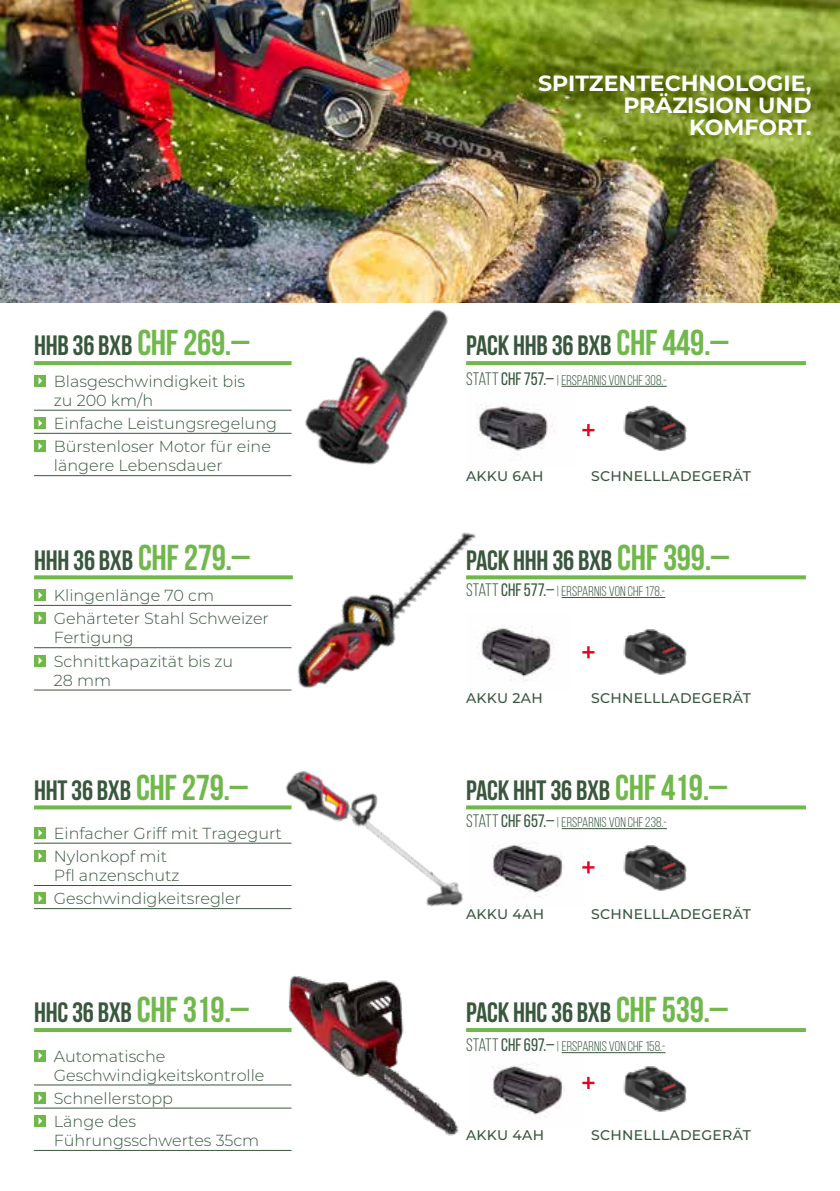
<style>
.page{position:relative;width:840px;height:1191px;background:#fff}
.page>*{position:absolute;margin:0;border:0;box-sizing:border-box;transform-origin:0 0}
.t1{font:700 28px "Bebas Neue";letter-spacing:-.01em;color:#39573d}
.t2{font:700 22px/22px "Montserrat";color:#fff;text-align:right}
.t3{font:300 16px/23.2px "Montserrat";color:#39573d}
.t4{font:14px "Bebas Neue";letter-spacing:.01em;color:#39573d}
.t5{font:500 14px "Montserrat";letter-spacing:.02em;color:#39573d}
.s1{font-size:36px;color:#71b84c}
.s2{font-size:18px}
</style>
<div class="page">
<img style="left:0;top:0;width:839px;height:302px">
<hr style="left:0;top:1023px;width:1px;height:168px;background:#000">
<img style="left:248px;top:295px;width:241px;height:182px">
<img style="left:248px;top:532px;width:241px;height:159px">
<img style="left:262px;top:770px;width:242px;height:140px">
<img style="left:242px;top:975px;width:217px;height:161px">
<img style="left:466px;top:392px;width:89px;height:75px">
<img style="left:466px;top:614px;width:88px;height:75px">
<img style="left:469px;top:830px;width:94px;height:75px">
<img style="left:492px;top:1053px;width:91px;height:66px">
<svg style="left:582px;top:424px;width:9px;height:12px"></svg>
<svg style="left:466px;top:361px;width:339px;height:4px"></svg>
<svg style="left:582px;top:646px;width:9px;height:12px"></svg>
<svg style="left:582px;top:861px;width:9px;height:12px"></svg>
<svg style="left:582px;top:1076px;width:9px;height:13px"></svg>
<svg style="left:466px;top:575px;width:339px;height:4px"></svg>
<svg style="left:466px;top:805px;width:339px;height:4px"></svg>
<hr style="left:466px;top:1028px;width:339px;height:4px;background:#71b84c">
<svg style="left:34px;top:361px;width:257px;height:4px"></svg>
<hr style="left:34px;top:410px;width:257px;height:1px;background:#39573d">
<hr style="left:34px;top:433px;width:257px;height:1px;background:#39573d">
<hr style="left:34px;top:475px;width:257px;height:1px;background:#39573d">
<div style="left:34px;top:375px;width:12px;height:12px;background:#71b84c"></div>
<svg style="left:39px;top:377px;width:3px;height:7px"></svg>
<div style="left:34px;top:417px;width:12px;height:12px;background:#71b84c"></div>
<svg style="left:39px;top:420px;width:3px;height:7px"></svg>
<div style="left:34px;top:440px;width:12px;height:12px;background:#71b84c"></div>
<svg style="left:39px;top:443px;width:3px;height:7px"></svg>
<svg style="left:34px;top:575px;width:259px;height:4px"></svg>
<hr style="left:34px;top:605px;width:257px;height:1px;background:#39573d">
<hr style="left:34px;top:647px;width:257px;height:1px;background:#39573d">
<hr style="left:34px;top:689px;width:257px;height:1px;background:#39573d">
<div style="left:34px;top:589px;width:12px;height:12px;background:#71b84c"></div>
<svg style="left:39px;top:592px;width:3px;height:7px"></svg>
<div style="left:34px;top:612px;width:12px;height:12px;background:#71b84c"></div>
<svg style="left:39px;top:615px;width:3px;height:7px"></svg>
<div style="left:34px;top:655px;width:12px;height:11px;background:#71b84c"></div>
<svg style="left:39px;top:657px;width:3px;height:7px"></svg>
<svg style="left:34px;top:805px;width:257px;height:4px"></svg>
<hr style="left:34px;top:1028px;width:257px;height:4px;background:#71b84c">
<hr style="left:34px;top:843px;width:257px;height:1px;background:#39573d">
<hr style="left:34px;top:885px;width:257px;height:1px;background:#39573d">
<hr style="left:34px;top:908px;width:257px;height:1px;background:#39573d">
<div style="left:34px;top:827px;width:12px;height:12px;background:#71b84c"></div>
<svg style="left:39px;top:830px;width:3px;height:6px"></svg>
<div style="left:34px;top:850px;width:12px;height:12px;background:#71b84c"></div>
<svg style="left:39px;top:853px;width:3px;height:6px"></svg>
<div style="left:34px;top:892px;width:12px;height:12px;background:#71b84c"></div>
<svg style="left:39px;top:895px;width:3px;height:7px"></svg>
<hr style="left:34px;top:1084px;width:257px;height:1px;background:#39573d">
<hr style="left:34px;top:1107px;width:257px;height:1px;background:#39573d">
<hr style="left:34px;top:1150px;width:257px;height:1px;background:#39573d">
<div style="left:34px;top:1049px;width:12px;height:12px;background:#71b84c"></div>
<svg style="left:39px;top:1052px;width:3px;height:7px"></svg>
<div style="left:34px;top:1092px;width:12px;height:11px;background:#71b84c"></div>
<svg style="left:39px;top:1095px;width:3px;height:6px"></svg>
<div style="left:34px;top:1115px;width:12px;height:12px;background:#71b84c"></div>
<svg style="left:39px;top:1118px;width:3px;height:6px"></svg>
<hr style="left:561px;top:386px;width:105px;height:1px;background:#39573d">
<hr style="left:561px;top:597px;width:104px;height:1px;background:#39573d">
<hr style="left:561px;top:828px;width:105px;height:1px;background:#39573d">
<hr style="left:561px;top:1052px;width:104px;height:1px;background:#39573d">
<img style="left:591px;top:1052px;width:96px;height:60px">
<img style="left:591px;top:828px;width:96px;height:63px">
<img style="left:591px;top:629px;width:96px;height:46px">
<img style="left:591px;top:385px;width:96px;height:67px">
<h1 class="t1" style="left:34px;top:330px;width:217px">HHB 36 BXB <span class="s1">CHF 269.–</span></h1>
<p class="t3" style="left:54px;top:371px;width:193px;line-height:19.2px">Blasgeschwindigkeit bis zu 200 km/h</p>
<p class="t3" style="left:54px;top:411px;width:224px">Einfache Leistungsregelung<br>Bürstenloser Motor für eine</p>
<p class="t3" style="left:54px;top:453px;width:170px">längere Lebensdauer</p>
<h1 class="t1" style="left:34px;top:544px;width:217px">HHH 36 BXB <span class="s1">CHF 279.–</span></h1>
<p class="t3" style="left:54px;top:583px;width:216px">Klingenlänge 70 cm<br>Gehärteter Stahl Schweizer</p>
<p class="t3" style="left:54px;top:625px;width:181px">Fertigung<br>Schnittkapazität bis zu</p>
<p class="t3" style="left:54px;top:668px;width:59px">28 mm</p>
<h1 class="t1" style="left:34px;top:774px;width:215px">HHT 36 BXB <span class="s1">CHF 279.–</span></h1>
<p class="t3" style="left:54px;top:821px;width:229px">Einfacher Griff mit Tragegurt<br>Nylonkopf mit</p>
<p class="t3" style="left:54px;top:863px;width:188px">Pfl anzenschutz<br>Geschwindigkeitsregler</p>
<h1 class="t1" style="left:34px;top:997px;width:216px">HHC 36 BXB <span class="s1">CHF 319.–</span></h1>
<p class="t3" style="left:54px;top:1045px;width:212px;line-height:19.2px">Automatische<br>Geschwindigkeitskontrolle</p>
<p class="t3" style="left:54px;top:1086px;width:120px">Schnellerstopp<br>Länge des</p>
<p class="t3" style="left:54px;top:1128px;width:207px">Führungsschwertes 35cm</p>
<h2 class="t2" style="left:538px;top:71px;width:275px">SPITZENTECHNOLOGIE,<br>PRÄZISION UND<br>KOMFORT.</h2>
<h1 class="t1" style="left:466px;top:330px;width:264px">PACK HHB 36 BXB <span class="s1">CHF 449.–</span></h1>
<p class="t4" style="left:466px;top:372px;width:202px"><span class="s2">STATT</span> <span class="s2">CHF 757.–</span> | ERSPARNIS VON CHF 308.-</p>
<p class="t5" style="left:466px;top:466px;width:79px">AKKU 6AH</p>
<p class="t5" style="left:591px;top:466px;width:161px">SCHNELLLADEGERÄT</p>
<h1 class="t1" style="left:466px;top:544px;width:264px">PACK HHH 36 BXB <span class="s1">CHF 399.–</span></h1>
<p class="t4" style="left:466px;top:583px;width:200px"><span class="s2">STATT</span> <span class="s2">CHF 577.–</span> | ERSPARNIS VON CHF 178.-</p>
<p class="t5" style="left:466px;top:688px;width:78px">AKKU 2AH</p>
<p class="t5" style="left:591px;top:688px;width:161px">SCHNELLLADEGERÄT</p>
<h1 class="t1" style="left:466px;top:774px;width:262px">PACK HHT 36 BXB <span class="s1">CHF 419.–</span></h1>
<p class="t4" style="left:466px;top:814px;width:202px"><span class="s2">STATT</span> <span class="s2">CHF 657.–</span> | ERSPARNIS VON CHF 238.-</p>
<p class="t5" style="left:466px;top:904px;width:80px">AKKU 4AH</p>
<p class="t5" style="left:591px;top:904px;width:161px">SCHNELLLADEGERÄT</p>
<h1 class="t1" style="left:466px;top:997px;width:263px">PACK HHC 36 BXB <span class="s1">CHF 539.–</span></h1>
<p class="t4" style="left:466px;top:1038px;width:201px"><span class="s2">STATT</span> <span class="s2">CHF 697.–</span> | ERSPARNIS VON CHF 158.-</p>
<p class="t5" style="left:466px;top:1125px;width:80px">AKKU 4AH</p>
<p class="t5" style="left:591px;top:1125px;width:161px">SCHNELLLADEGERÄT</p>
</div>
